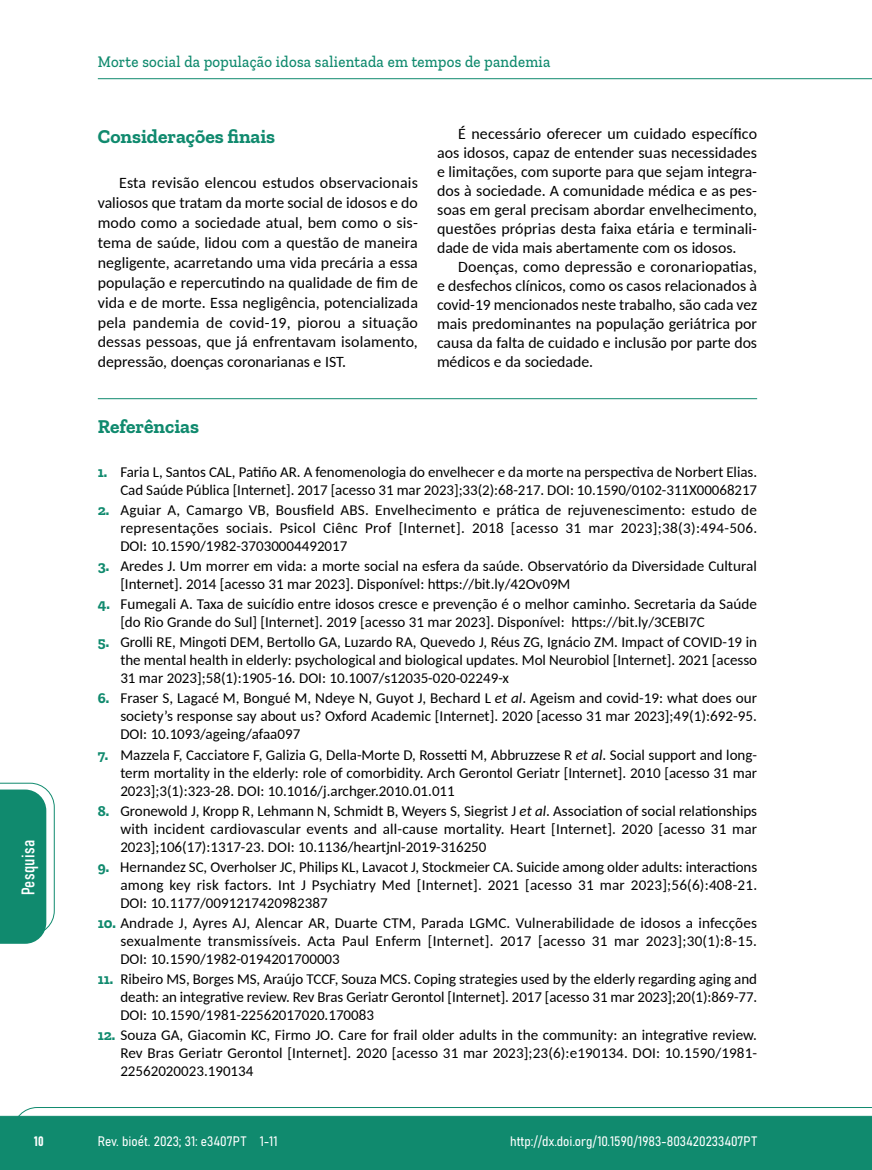
<style>
.page{position:relative;width:872px;height:1170px;background:#fff}
.page>*{position:absolute;margin:0;border:0;box-sizing:border-box;transform-origin:0 0}
.t1{font:700 19.5px "Zilla Slab";color:#108a6e}
.t2{font:18px "Bahnschrift";letter-spacing:.02em;color:#fff}
.t3{font:500 16.5px "Zilla Slab";letter-spacing:.02em;color:#108a6e;scale:.9 1}
.t4{font:15.75px/19px "Carlito";color:#000;text-align:justify}
.t5{font:15px/18px "Carlito";color:#000;text-align:justify}
.t6{font:13.5px "Bahnschrift";color:#fff}
.s1{font-family:"Zilla Slab";font-weight:700;color:#108a6e}
.s2{font-style:italic}
</style>
<div class="page">
<svg style="left:12px;top:1107px;width:860px;height:62px;background:#2e9880"></svg>
<hr style="left:98px;top:78px;width:774px;height:1px;background:#108a6e">
<hr style="left:98px;top:398px;width:659px;height:1px;background:#108a6e">
<svg style="left:0;top:782px;width:55px;height:161px"></svg>
<p class="t3" style="left:98px;top:53px;width:504px">Morte social da população idosa salientada em tempos de pandemia</p>
<p class="t2" style="left:15px;top:895px;width:57px;rotate:-90deg">Pesquisa</p>
<h1 class="t1" style="left:98px;top:125px;width:179px">Considerações finais</h1>
<p class="t4" style="left:98px;top:172px;width:322px;line-height:19.8px;text-indent:21px">Esta revisão elencou estudos observacionais valiosos que tratam da morte social de idosos e do modo como a sociedade atual, bem como o sis&shy;tema de saúde, lidou com a questão de maneira negligente, acarretando uma vida precária a essa população e repercutindo na qualidade de fim de vida e de morte. Essa negligência, potencializada pela pandemia de covid-19, piorou a situação dessas pessoas, que já enfrentavam isolamento, depressão, doenças coronarianas e IST.</p>
<p class="t4" style="left:437px;top:124px;width:321px;text-indent:21px">É necessário oferecer um cuidado específico aos idosos, capaz de entender suas necessidades e limitações, com suporte para que sejam integra&shy;dos à sociedade. A comunidade médica e as pes&shy;soas em geral precisam abordar envelhecimento, questões próprias desta faixa etária e terminali&shy;dade de vida mais abertamente com os idosos.</p>
<p class="t4" style="left:437px;top:257px;width:322px;text-indent:21px">Doenças, como depressão e coronariopatias, e desfechos clínicos, como os casos relacionados à covid-19 mencionados neste trabalho, são cada vez mais predominantes na população geriátrica por causa da falta de cuidado e inclusão por parte dos médicos e da sociedade.</p>
<h1 class="t1" style="left:98px;top:415px;width:103px">Referências</h1>
<p class="t5" style="left:98px;top:462px;width:661px;text-align:right"><span class="s1">1.</span> Faria L, Santos CAL, Patiño AR. A fenomenologia do envelhecer e da morte na perspectiva de Norbert Elias.<br>Cad Saúde Pública [Internet]. 2017 [acesso 31 mar 2023];33(2):68-217. DOI: 10.1590/0102-311X00068217</p>
<p class="t5" style="left:120px;top:500px;width:638px;text-indent:-22px"><span class="s1">2.</span> Aguiar A, Camargo VB, Bousfield ABS. Envelhecimento e prática de rejuvenescimento: estudo de representações sociais. Psicol Ciênc Prof [Internet]. 2018 [acesso 31 mar 2023];38(3):494-506.<br>DOI: 10.1590/1982-37030004492017</p>
<p class="t5" style="left:120px;top:556px;width:638px;text-indent:-22px"><span class="s1">3.</span> Aredes J. Um morrer em vida: a morte social na esfera da saúde. Observatório da Diversidade Cultural [Internet]. 2014 [acesso 31 mar 2023]. Disponível: https://bit.ly/42Ov09M</p>
<p class="t5" style="left:120px;top:594px;width:638px;text-indent:-22px"><span class="s1">4.</span> Fumegali A. Taxa de suicídio entre idosos cresce e prevenção é o melhor caminho. Secretaria da Saúde [do Rio Grande do Sul] [Internet]. 2019 [acesso 31 mar 2023]. Disponível: https://bit.ly/3CEBI7C</p>
<p class="t5" style="left:120px;top:632px;width:638px;text-indent:-22px"><span class="s1">5.</span> Grolli RE, Mingoti DEM, Bertollo GA, Luzardo RA, Quevedo J, Réus ZG, Ignácio ZM. Impact of COVID-19 in the mental health in elderly: psychological and biological updates. Mol Neurobiol [Internet]. 2021 [acesso 31 mar 2023];58(1):1905-16. DOI: 10.1007/s12035-020-02249-x</p>
<p class="t5" style="left:120px;top:688px;width:638px;text-indent:-22px"><span class="s1">6.</span> Fraser S, Lagacé M, Bongué M, Ndeye N, Guyot J, Bechard L <span class="s2">et al</span>. Ageism and covid-19: what does our society’s response say about us? Oxford Academic [Internet]. 2020 [acesso 31 mar 2023];49(1):692-95.<br>DOI: 10.1093/ageing/afaa097</p>
<p class="t5" style="left:120px;top:744px;width:638px;text-indent:-22px"><span class="s1">7.</span> Mazzela F, Cacciatore F, Galizia G, Della-Morte D, Rossetti M, Abbruzzese R <span class="s2">et al</span>. Social support and long&shy;term mortality in the elderly: role of comorbidity. Arch Gerontol Geriatr [Internet]. 2010 [acesso 31 mar 2023];3(1):323-28. DOI: 10.1016/j.archger.2010.01.011</p>
<p class="t5" style="left:120px;top:801px;width:638px;text-indent:-22px"><span class="s1">8.</span> Gronewold J, Kropp R, Lehmann N, Schmidt B, Weyers S, Siegrist J <span class="s2">et al</span>. Association of social relationships with incident cardiovascular events and all-cause mortality. Heart [Internet]. 2020 [acesso 31 mar 2023];106(17):1317-23. DOI: 10.1136/heartjnl-2019-316250</p>
<p class="t5" style="left:120px;top:857px;width:638px;text-indent:-22px"><span class="s1">9.</span> Hernandez SC, Overholser JC, Philips KL, Lavacot J, Stockmeier CA. Suicide among older adults: interactions among key risk factors. Int J Psychiatry Med [Internet]. 2021 [acesso 31 mar 2023];56(6):408-21.<br>DOI: 10.1177/0091217420982387</p>
<p class="t5" style="left:120px;top:913px;width:638px;text-indent:-22px"><span class="s1">10.</span> Andrade J, Ayres AJ, Alencar AR, Duarte CTM, Parada LGMC. Vulnerabilidade de idosos a infecções sexualmente transmissíveis. Acta Paul Enferm [Internet]. 2017 [acesso 31 mar 2023];30(1):8-15.<br>DOI: 10.1590/1982-0194201700003</p>
<p class="t5" style="left:120px;top:969px;width:638px;text-indent:-22px"><span class="s1">11.</span> Ribeiro MS, Borges MS, Araújo TCCF, Souza MCS. Coping strategies used by the elderly regarding aging and death: an integrative review. Rev Bras Geriatr Gerontol [Internet]. 2017 [acesso 31 mar 2023];20(1):869-77.<br>DOI: 10.1590/1981-22562017020.170083</p>
<p class="t5" style="left:120px;top:1025px;width:638px;text-indent:-22px"><span class="s1">12.</span> Souza GA, Giacomin KC, Firmo JO. Care for frail older adults in the community: an integrative review.<br>Rev Bras Geriatr Gerontol [Internet]. 2020 [acesso 31 mar 2023];23(6):e190134. DOI: 10.1590/1981- 22562020023.190134</p>
<p class="t6" style="left:34px;top:1130px;width:11px">10</p>
<p class="t6" style="left:98px;top:1131px;width:181px">Rev. bioét. 2023; 31: e3407PT 1-11</p>
<p class="t6" style="left:510px;top:1131px;width:248px">http://dx.doi.org/10.1590/1983-803420233407PT</p>
</div>
